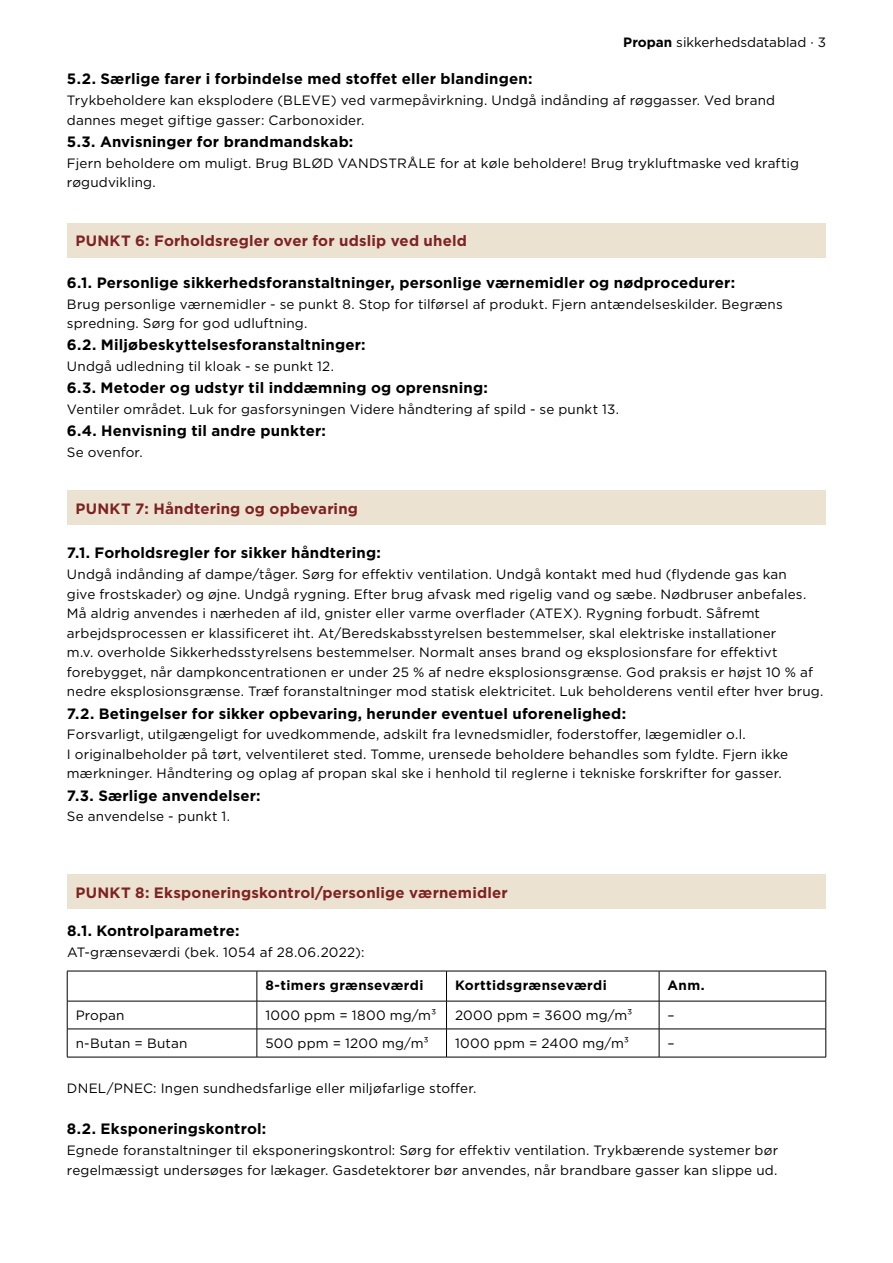
<style>
.page{position:relative;width:893px;height:1263px;background:#fff}
.page>*{position:absolute;margin:0;border:0;box-sizing:border-box;transform-origin:0 0}
.t1{font:700 15px "Gotham";letter-spacing:.01em;color:#000}
.t2{font:700 15px "Gotham";letter-spacing:.01em;color:#7e2222}
.t3{font:13.5px/19.5px "Gotham";letter-spacing:.01em;color:#000}
.t4{font:700 13.5px "Gotham";letter-spacing:.025em;color:#000}
.s1{font-weight:700}
</style>
<div class="page">
<div style="left:67px;top:223px;width:759px;height:34px;background:#ece2d1"></div>
<div style="left:67px;top:491px;width:759px;height:34px;background:#ece2d1"></div>
<div style="left:67px;top:875px;width:759px;height:34px;background:#ece2d1"></div>
<hr style="left:67px;top:971px;width:190px;height:1px;background:#000">
<hr style="left:67px;top:971px;width:1px;height:30px;background:#000">
<hr style="left:257px;top:971px;width:189px;height:1px;background:#000">
<hr style="left:257px;top:971px;width:1px;height:30px;background:#000">
<hr style="left:446px;top:971px;width:213px;height:1px;background:#000">
<hr style="left:446px;top:971px;width:1px;height:30px;background:#000">
<hr style="left:659px;top:971px;width:167px;height:1px;background:#000">
<hr style="left:659px;top:971px;width:1px;height:30px;background:#000">
<hr style="left:826px;top:971px;width:1px;height:30px;background:#000">
<hr style="left:67px;top:1001px;width:190px;height:1px;background:#000">
<hr style="left:257px;top:1001px;width:189px;height:1px;background:#000">
<hr style="left:446px;top:1001px;width:213px;height:1px;background:#000">
<hr style="left:659px;top:1001px;width:167px;height:1px;background:#000">
<hr style="left:67px;top:1029px;width:190px;height:1px;background:#000">
<svg style="left:67px;top:1001px;width:1px;height:56px"></svg>
<hr style="left:257px;top:1029px;width:189px;height:1px;background:#000">
<svg style="left:257px;top:1001px;width:1px;height:56px"></svg>
<hr style="left:446px;top:1029px;width:213px;height:1px;background:#000">
<svg style="left:446px;top:1001px;width:1px;height:56px"></svg>
<hr style="left:659px;top:1029px;width:167px;height:1px;background:#000">
<svg style="left:659px;top:1001px;width:1px;height:56px"></svg>
<svg style="left:826px;top:1001px;width:1px;height:56px"></svg>
<hr style="left:67px;top:1057px;width:190px;height:1px;background:#000">
<hr style="left:257px;top:1057px;width:189px;height:1px;background:#000">
<hr style="left:446px;top:1057px;width:213px;height:1px;background:#000">
<hr style="left:659px;top:1057px;width:167px;height:1px;background:#000">
<p class="t3" style="left:623px;top:32px;width:204px"><span class="s1">Propan</span> sikkerhedsdatablad · 3</p>
<p class="t1" style="left:67px;top:69px;width:467px">5.2. Særlige farer i forbindelse med stoffet eller blandingen:</p>
<p class="t3" style="left:67px;top:90px;width:710px">Trykbeholdere kan eksplodere (BLEVE) ved varmepåvirkning. Undgå indånding af røggasser. Ved brand dannes meget giftige gasser: Carbonoxider.</p>
<p class="t1" style="left:67px;top:132px;width:288px">5.3. Anvisninger for brandmandskab:</p>
<p class="t3" style="left:67px;top:153px;width:734px">Fjern beholdere om muligt. Brug BLØD VANDSTRÅLE for at køle beholdere! Brug trykluftmaske ved kraftig røgudvikling.</p>
<p class="t2" style="left:76px;top:231px;width:393px">PUNKT 6: Forholdsregler over for udslip ved uheld</p>
<p class="t1" style="left:67px;top:273px;width:670px">6.1. Personlige sikkerhedsforanstaltninger, personlige værnemidler og nødprocedurer:</p>
<p class="t3" style="left:67px;top:294px;width:717px">Brug personlige værnemidler - se punkt 8. Stop for tilførsel af produkt. Fjern antændelseskilder. Begræns spredning. Sørg for god udluftning.</p>
<p class="t1" style="left:67px;top:335px;width:300px">6.2. Miljøbeskyttelsesforanstaltninger:</p>
<p class="t3" style="left:67px;top:356px;width:269px">Undgå udledning til kloak - se punkt 12.</p>
<p class="t1" style="left:67px;top:378px;width:422px">6.3. Metoder og udstyr til inddæmning og oprensning:</p>
<p class="t3" style="left:67px;top:399px;width:554px">Ventiler området. Luk for gasforsyningen Videre håndtering af spild - se punkt 13.</p>
<p class="t1" style="left:67px;top:421px;width:260px">6.4. Henvisning til andre punkter:</p>
<p class="t3" style="left:67px;top:442px;width:77px">Se ovenfor.</p>
<p class="t2" style="left:76px;top:498px;width:284px">PUNKT 7: Håndtering og opbevaring</p>
<p class="t1" style="left:67px;top:543px;width:315px">7.1. Forholdsregler for sikker håndtering:</p>
<p class="t3" style="left:67px;top:564px;width:758px">Undgå indånding af dampe/tåger. Sørg for effektiv ventilation. Undgå kontakt med hud (flydende gas kan<br>give frostskader) og øjne. Undgå rygning. Efter brug afvask med rigelig vand og sæbe. Nødbruser anbefales.<br>Må aldrig anvendes i nærheden af ild, gnister eller varme overflader (ATEX). Rygning forbudt. Såfremt arbejdsprocessen er klassificeret iht. At/Beredskabsstyrelsen bestemmelser, skal elektriske installationer<br>m.v. overholde Sikkerhedsstyrelsens bestemmelser. Normalt anses brand og eksplosionsfare for effektivt forebygget, når dampkoncentrationen er under 25 % af nedre eksplosionsgrænse. God praksis er højst 10 % af nedre eksplosionsgrænse. Træf foranstaltninger mod statisk elektricitet. Luk beholderens ventil efter hver brug.</p>
<p class="t1" style="left:67px;top:703px;width:561px">7.2. Betingelser for sikker opbevaring, herunder eventuel uforenelighed:</p>
<p class="t3" style="left:67px;top:724px;width:723px">Forsvarligt, utilgængeligt for uvedkommende, adskilt fra levnedsmidler, foderstoffer, lægemidler o.l.<br>I originalbeholder på tørt, velventileret sted. Tomme, urensede beholdere behandles som fyldte. Fjern ikke mærkninger. Håndtering og oplag af propan skal ske i henhold til reglerne i tekniske forskrifter for gasser.</p>
<p class="t1" style="left:67px;top:785px;width:195px">7.3. Særlige anvendelser:</p>
<p class="t3" style="left:67px;top:806px;width:165px">Se anvendelse - punkt 1.</p>
<p class="t2" style="left:76px;top:883px;width:434px">PUNKT 8: Eksponeringskontrol/personlige værnemidler</p>
<p class="t1" style="left:67px;top:920px;width:174px">8.1. Kontrolparametre:</p>
<p class="t3" style="left:67px;top:942px;width:299px">AT-grænseværdi (bek. 1054 af 28.06.2022):</p>
<p class="t4" style="left:265px;top:976px;width:160px">8-timers grænseværdi</p>
<p class="t4" style="left:455px;top:976px;width:153px">Korttidsgrænseværdi</p>
<p class="t4" style="left:668px;top:976px;width:39px">Anm.</p>
<p class="t3" style="left:76px;top:1005px;width:50px">Propan</p>
<p class="t3" style="left:265px;top:1005px;width:173px">1000 ppm = 1800 mg/m³</p>
<p class="t3" style="left:455px;top:1005px;width:179px">2000 ppm = 3600 mg/m³</p>
<p class="t3" style="left:668px;top:1005px;width:9px">–</p>
<p class="t3" style="left:76px;top:1033px;width:113px">n-Butan = Butan</p>
<p class="t3" style="left:265px;top:1033px;width:165px">500 ppm = 1200 mg/m³</p>
<p class="t3" style="left:455px;top:1033px;width:176px">1000 ppm = 2400 mg/m³</p>
<p class="t3" style="left:668px;top:1033px;width:9px">–</p>
<p class="t3" style="left:67px;top:1078px;width:411px">DNEL/PNEC: Ingen sundhedsfarlige eller miljøfarlige stoffer.</p>
<p class="t1" style="left:67px;top:1119px;width:201px">8.2. Eksponeringskontrol:</p>
<p class="t3" style="left:67px;top:1140px;width:713px">Egnede foranstaltninger til eksponeringskontrol: Sørg for effektiv ventilation. Trykbærende systemer bør regelmæssigt undersøges for lækager. Gasdetektorer bør anvendes, når brandbare gasser kan slippe ud.</p>
</div>
